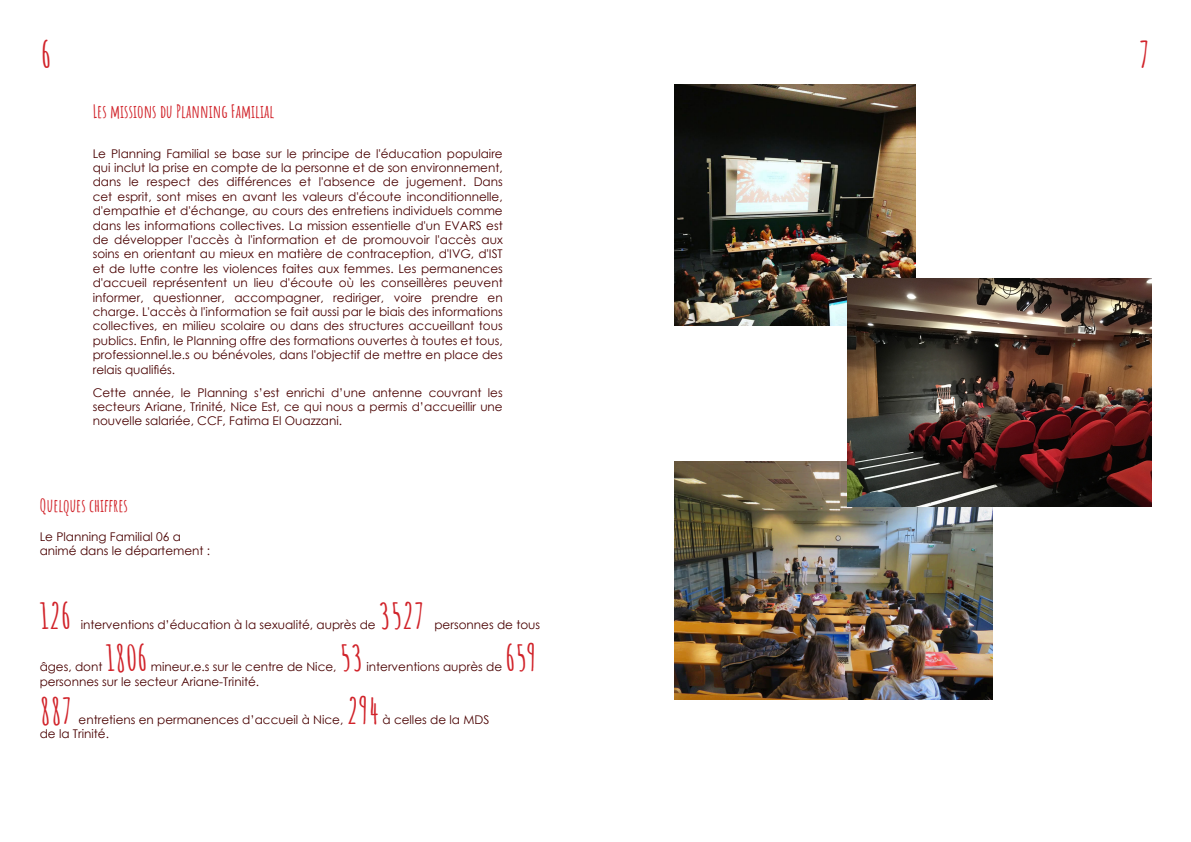
<style>
.page{position:relative;width:1191px;height:842px;background:#fff}
.page>*{position:absolute;margin:0;border:0;box-sizing:border-box;transform-origin:0 0}
.t1{font:700 36px "Amatic SC";color:#d1232a}
.Texte{font:700 35px "Amatic SC";color:#d1232a}
.SOUS-TITRES{font:700 18px "Amatic SC";color:#d1232a}
.Texte-2{font:12px/14.4px "Century Gothic";color:#490000;text-align:justify}
.SOUS-TITRES-2{font:12px/14.4px "Century Gothic";color:#490000}
</style>
<div class="page">
<img style="left:674px;top:84px;width:241px;height:241px">
<img style="left:674px;top:461px;width:318px;height:239px">
<img style="left:847px;top:279px;width:304px;height:228px">
<h1 class="t1" style="left:41px;top:27px;width:12px">6</h1>
<h1 class="t1" style="left:1139px;top:27px;width:12px">7</h1>
<p class="SOUS-TITRES" style="left:93px;top:97px;width:183px">Les missions du Planning Familial</p>
<p class="Texte-2" style="left:93px;top:146px;width:411px">Le Planning Familial se base sur le principe de l'éducation populaire qui inclut la prise en compte de la personne et de son environnement, dans le respect des différences et l'absence de jugement. Dans cet esprit, sont mises en avant les valeurs d'écoute inconditionnelle, d'empathie et d'échange, au cours des entretiens individuels comme dans les informations collectives. La mission essentielle d'un EVARS est de développer l'accès à l'information et de promouvoir l'accès aux soins en orientant au mieux en matière de contraception, d'IVG, d'IST et de lutte contre les violences faites aux femmes. Les permanences d'accueil représentent un lieu d'écoute où les conseillères peuvent informer, questionner, accompagner, rediriger, voire prendre en charge. L'accès à l'information se fait aussi par le biais des informations collectives, en milieu scolaire ou dans des structures accueillant tous publics. Enfin, le Planning offre des formations ouvertes à toutes et tous, professionnel.le.s ou bénévoles, dans l'objectif de mettre en place des relais qualifiés.</p>
<p class="Texte-2" style="left:93px;top:385px;width:411px">Cette année, le Planning s’est enrichi d’une antenne couvrant les secteurs Ariane, Trinité, Nice Est, ce qui nous a permis d’accueillir une nouvelle salariée, CCF, Fatima El Ouazzani.</p>
<p class="SOUS-TITRES" style="left:40px;top:492px;width:90px">Quelques chiffres</p>
<p class="SOUS-TITRES-2" style="left:40px;top:529px;width:172px">Le Planning Familial 06 a animé dans le département :</p>
<p class="Texte" style="left:40px;top:589px;width:33px">126</p>
<p class="Texte" style="left:379px;top:589px;width:47px">3527</p>
<p class="Texte-2" style="left:81px;top:617px;width:296px">interventions d’éducation à la sexualité, auprès de</p>
<p class="Texte-2" style="left:434px;top:617px;width:107px">personnes de tous</p>
<p class="Texte" style="left:505px;top:631px;width:33px">659</p>
<p class="Texte" style="left:106px;top:631px;width:43px">1806</p>
<p class="Texte" style="left:340px;top:631px;width:25px">53</p>
<p class="Texte-2" style="left:366px;top:659px;width:137px">interventions auprès de</p>
<p class="Texte-2" style="left:40px;top:659px;width:64px">âges, dont</p>
<p class="Texte-2" style="left:151px;top:659px;width:187px">mineur.e.s sur le centre de Nice,</p>
<p class="Texte-2" style="left:40px;top:674px;width:221px">personnes sur le secteur Ariane-Trinité.</p>
<p class="Texte" style="left:40px;top:684px;width:34px">887</p>
<p class="Texte" style="left:347px;top:684px;width:34px">294</p>
<p class="Texte-2" style="left:79px;top:712px;width:266px">entretiens en permanences d’accueil à Nice,</p>
<p class="Texte-2" style="left:382px;top:712px;width:108px">à celles de la MDS</p>
<p class="Texte-2" style="left:40px;top:726px;width:71px">de la Trinité.</p>
</div>
